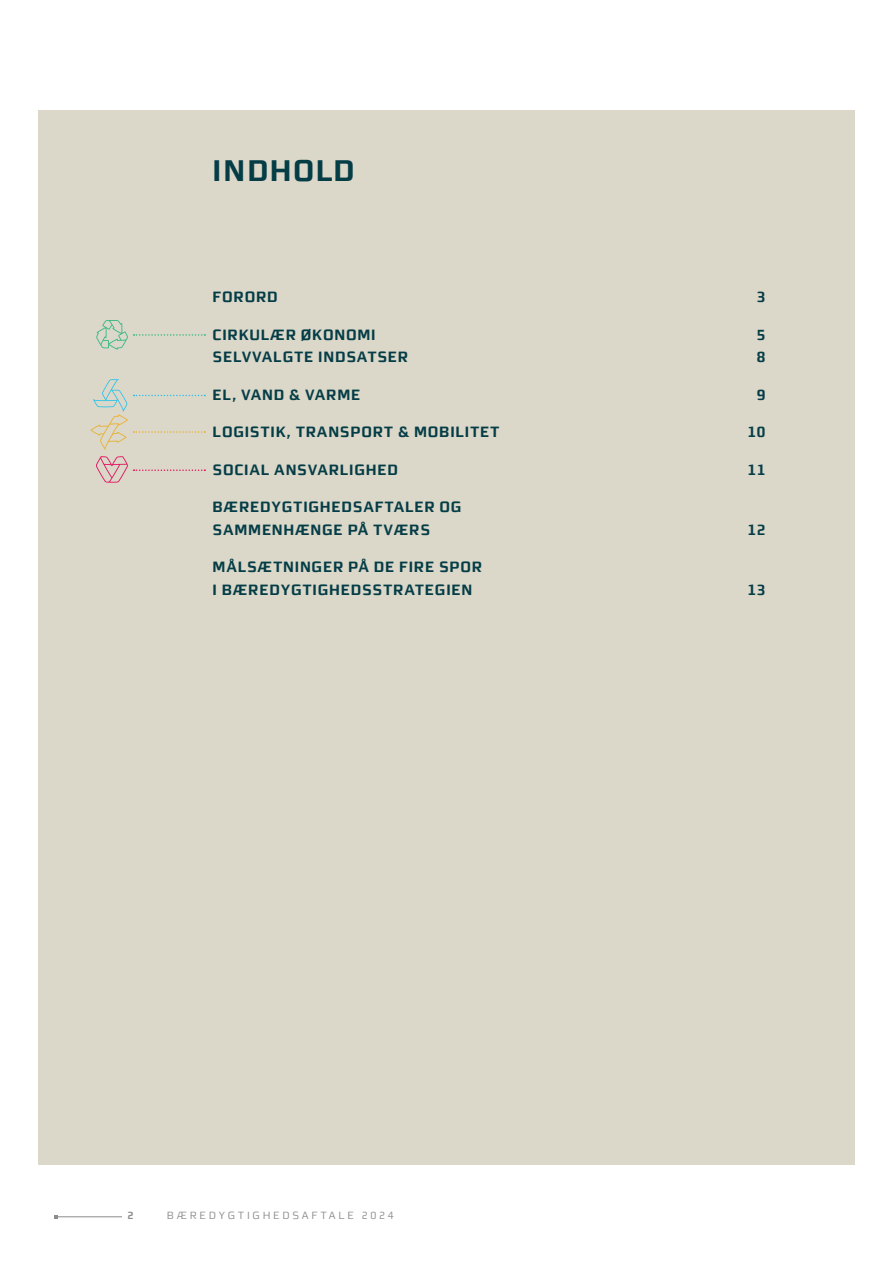
<style>
.page{position:relative;width:893px;height:1263px;background:#fff}
.page>*{position:absolute;margin:0;border:0;box-sizing:border-box;transform-origin:0 0}
.t1{font:700 30px "midtsans";letter-spacing:.05em;color:#053d47}
.t2{font:700 15px/22.5px "midtsans";letter-spacing:.05em;color:#053d47}
.t3{font:10.5px "midtsans";letter-spacing:.26em;color:#8a8c8f}
.t4{font:700 10.5px "midtsans";color:#8a8c8f}
</style>
<div class="page">
<div style="left:38px;top:111px;width:817px;height:1054px;background:#dcd8c9"></div>
<svg style="left:134px;top:431px;width:71px;height:2px"></svg>
<svg style="left:134px;top:469px;width:71px;height:2px"></svg>
<svg style="left:134px;top:395px;width:71px;height:1px"></svg>
<svg style="left:96px;top:456px;width:32px;height:27px"></svg>
<svg style="left:90px;top:379px;width:38px;height:71px"></svg>
<hr style="left:55px;top:1216px;width:67px;height:1px;background:#8a8c8f">
<svg style="left:134px;top:334px;width:71px;height:2px"></svg>
<svg style="left:96px;top:320px;width:32px;height:30px"></svg>
<h2 class="t1" style="left:213px;top:153px;width:144px">INDHOLD</h2>
<p class="t2" style="left:213px;top:286px;width:67px">FORORD</p>
<p class="t2" style="left:757px;top:286px;width:10px">3</p>
<p class="t2" style="left:213px;top:323px;width:164px">CIRKULÆR ØKONOMI</p>
<p class="t2" style="left:757px;top:323px;width:10px">5</p>
<p class="t2" style="left:213px;top:346px;width:197px">SELVVALGTE INDSATSER</p>
<p class="t2" style="left:757px;top:346px;width:10px">8</p>
<p class="t2" style="left:213px;top:383px;width:149px">EL, VAND &amp; VARME</p>
<p class="t2" style="left:757px;top:383px;width:10px">9</p>
<p class="t2" style="left:213px;top:421px;width:289px">LOGISTIK, TRANSPORT &amp; MOBILITET</p>
<p class="t2" style="left:747px;top:421px;width:19px">10</p>
<p class="t2" style="left:213px;top:458px;width:187px">SOCIAL ANSVARLIGHED</p>
<p class="t2" style="left:747px;top:458px;width:19px">11</p>
<p class="t2" style="left:213px;top:496px;width:250px">BÆREDYGTIGHEDSAFTALER OG<br>SAMMENHÆNGE PÅ TVÆRS</p>
<p class="t2" style="left:747px;top:518px;width:19px">12</p>
<p class="t2" style="left:213px;top:556px;width:271px">MÅLSÆTNINGER PÅ DE FIRE SPOR<br>I BÆREDYGTIGHEDSSTRATEGIEN</p>
<p class="t4" style="left:128px;top:1210px;width:8px">2</p>
<p class="t3" style="left:167px;top:1210px;width:229px">BÆREDYGTIGHEDSAFTALE 2024</p>
<p class="t2" style="left:747px;top:578px;width:19px">13</p>
</div>
